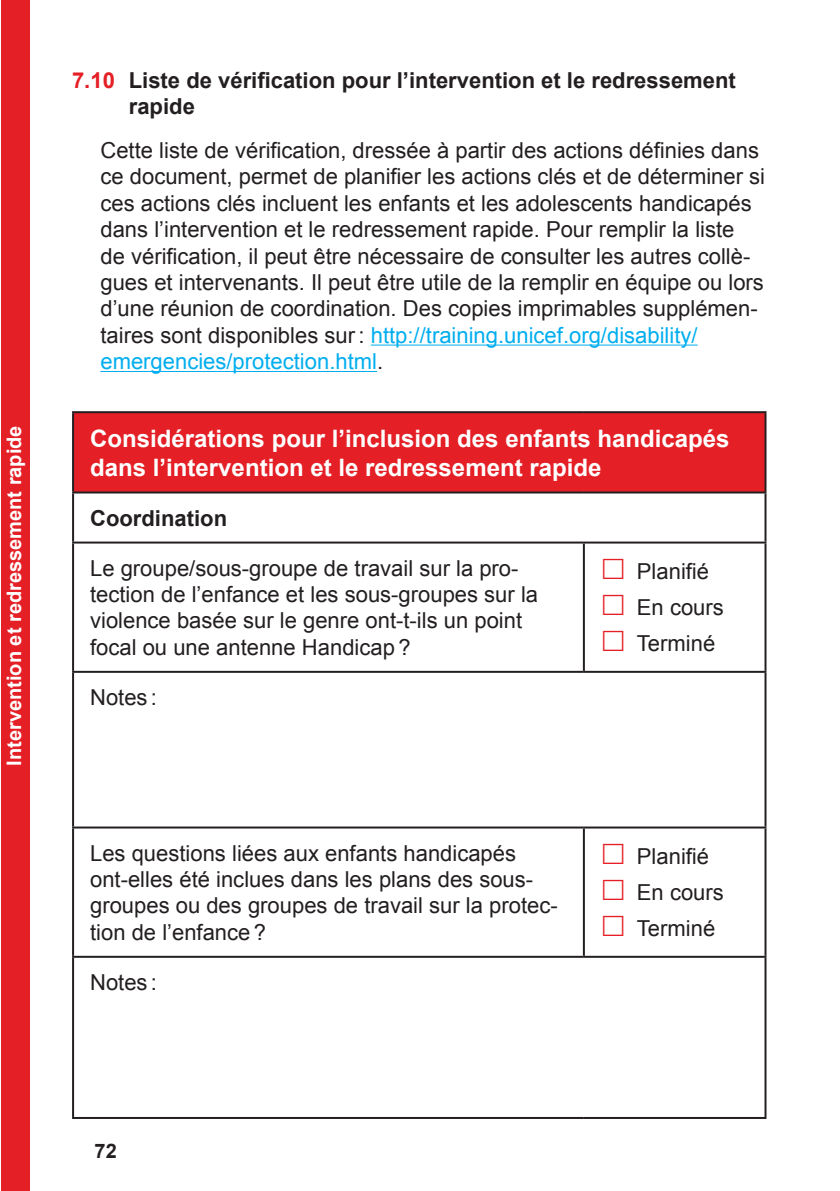
<style>
.page{position:relative;width:840px;height:1191px;background:#fff}
.page>*{position:absolute;margin:0;border:0;box-sizing:border-box;transform-origin:0 0}
.t1{font:700 24px/28.8px "Arial";color:#fff}
.t2{font:22px/26.4px "Arial";color:#231f20}
.t3{font:700 22px/26.4px "Arial";color:#231f20}
.t4{font:700 20px "Arial";color:#fff}
.t5{font:700 20px "Arial";color:#231f20}
.s1{color:#e41f25}
.s2{color:#00aeef}
</style>
<div class="page">
<div style="left:1px;top:0;width:29px;height:1191px;background:#e41f25"></div>
<hr style="left:100px;top:371px;width:277px;height:1px;background:#00aeef">
<hr style="left:370px;top:345px;width:327px;height:1px;background:#00aeef">
<div style="left:73px;top:412px;width:692px;height:80px;background:#e41f25"></div>
<hr style="left:72px;top:411px;width:511px;height:2px;background:#231f20">
<hr style="left:72px;top:413px;width:2px;height:78px;background:#231f20">
<hr style="left:583px;top:411px;width:183px;height:2px;background:#231f20">
<hr style="left:764px;top:413px;width:2px;height:78px;background:#231f20">
<hr style="left:72px;top:491px;width:511px;height:2px;background:#231f20">
<hr style="left:72px;top:493px;width:2px;height:48px;background:#231f20">
<hr style="left:583px;top:491px;width:183px;height:2px;background:#231f20">
<hr style="left:764px;top:493px;width:2px;height:48px;background:#231f20">
<hr style="left:72px;top:541px;width:511px;height:2px;background:#231f20">
<hr style="left:72px;top:543px;width:2px;height:128px;background:#231f20">
<hr style="left:583px;top:541px;width:183px;height:2px;background:#231f20">
<hr style="left:582px;top:543px;width:2px;height:128px;background:#231f20">
<hr style="left:764px;top:543px;width:2px;height:128px;background:#231f20">
<hr style="left:72px;top:671px;width:511px;height:2px;background:#231f20">
<hr style="left:72px;top:673px;width:2px;height:153px;background:#231f20">
<hr style="left:583px;top:671px;width:183px;height:2px;background:#231f20">
<hr style="left:764px;top:673px;width:2px;height:153px;background:#231f20">
<hr style="left:72px;top:826px;width:511px;height:2px;background:#231f20">
<hr style="left:72px;top:828px;width:2px;height:127px;background:#231f20">
<hr style="left:583px;top:826px;width:183px;height:2px;background:#231f20">
<hr style="left:582px;top:828px;width:2px;height:127px;background:#231f20">
<hr style="left:764px;top:828px;width:2px;height:127px;background:#231f20">
<hr style="left:72px;top:955px;width:511px;height:2px;background:#231f20">
<hr style="left:72px;top:957px;width:2px;height:160px;background:#231f20">
<hr style="left:583px;top:955px;width:183px;height:2px;background:#231f20">
<hr style="left:764px;top:957px;width:2px;height:160px;background:#231f20">
<hr style="left:72px;top:1117px;width:511px;height:2px;background:#231f20">
<hr style="left:583px;top:1117px;width:183px;height:2px;background:#231f20">
<p class="t4" style="left:1px;top:765px;width:342px;rotate:-90deg">Intervention et redressement rapide</p>
<h2 class="t3" style="left:129px;top:68px;width:608px;text-indent:-57px"><span class="s1">7.10</span> Liste de vérification pour l’intervention et le redressement rapide</h2>
<p class="t2" style="left:100px;top:137px;width:665px">Cette liste de vérification, dressée à partir des actions définies dans ce document, permet de planifier les actions clés et de déterminer si ces actions clés incluent les enfants et les adolescents handicapés dans l’intervention et le redressement rapide. Pour remplir la liste<br>de vérification, il peut être nécessaire de consulter les autres collè&shy;gues et intervenants. Il peut être utile de la remplir en équipe ou lors d’une réunion de coordination. Des copies imprimables supplémen&shy;taires sont disponibles sur: <span class="s2">http://training.unicef.org/disability/ emergencies/protection.html</span>.</p>
<p class="t1" style="left:90px;top:424px;width:640px">Considérations pour l’inclusion des enfants handicapés dans l’intervention et le redressement rapide</p>
<p class="t3" style="left:90px;top:505px;width:138px">Coordination</p>
<p class="t2" style="left:90px;top:555px;width:449px">Le groupe/sous-groupe de travail sur la pro&shy;tection de l’enfance et les sous-groupes sur la violence basée sur le genre ont-t-ils un point focal ou une antenne Handicap ?</p>
<p class="t2" style="left:636px;top:558px;width:74px">Planifié</p>
<p class="t2" style="left:636px;top:594px;width:88px">En cours</p>
<p class="t2" style="left:636px;top:630px;width:80px">Terminé</p>
<p class="t2" style="left:90px;top:684px;width:68px">Notes :</p>
<p class="t2" style="left:90px;top:840px;width:469px">Les questions liées aux enfants handicapés ont-elles été inclues dans les plans des sous&shy;groupes ou des groupes de travail sur la protec&shy;tion de l’enfance ?</p>
<p class="t2" style="left:636px;top:843px;width:74px">Planifié</p>
<p class="t2" style="left:636px;top:879px;width:88px">En cours</p>
<p class="t2" style="left:636px;top:915px;width:80px">Terminé</p>
<p class="t2" style="left:90px;top:969px;width:68px">Notes :</p>
<p class="t5" style="left:94px;top:1137px;width:24px">72</p>
</div>
